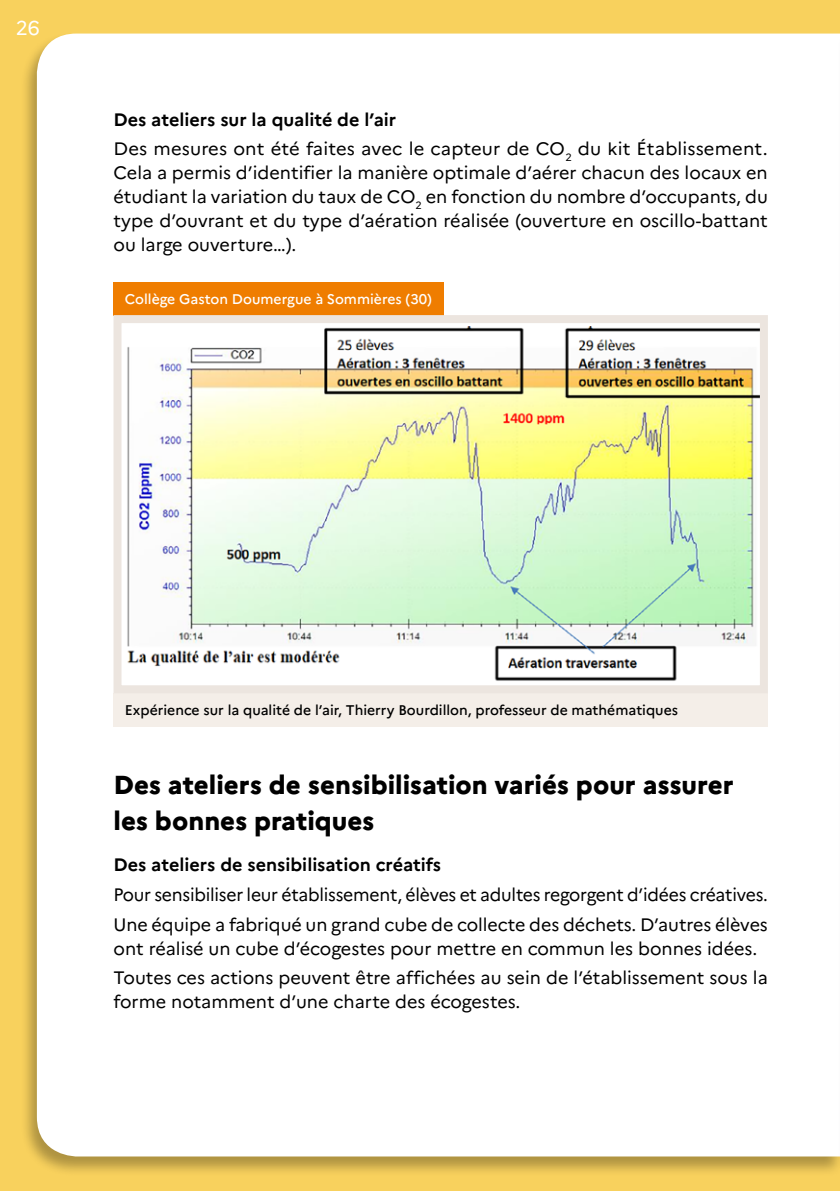
<style>
.page{position:relative;width:840px;height:1191px;background:#fff}
.page>*{position:absolute;margin:0;border:0;box-sizing:border-box;transform-origin:0 0}
.Titre_2{font:800 26px/36px "Marianne";color:#000}
.t1{font:20px "Marianne";color:#fff}
.texte_courant{font:18px/24px "Marianne";letter-spacing:-.005em;color:#000}
.texte_courant-2{font:700 18px "Marianne";color:#000}
.legende_ok{font:500 14px "Marianne";color:#000}
.nom_college{font:500 14px "Marianne";color:#fff}
</style>
<div class="page">
<div style="left:0;top:0;width:839px;height:1191px;background:#f8d15d"></div>
<div style="left:20px;top:32px;width:819px;height:1145px;background:#000;opacity:.3"></div>
<div style="left:37px;top:34px;width:799px;height:1122px;background:#fff"></div>
<hr style="left:836px;top:31px;width:3px;height:1144px;background:#fff">
<div style="left:113px;top:282px;width:331px;height:33px;background:#ef7d00"></div>
<div style="left:113px;top:693px;width:654px;height:33px;background:#f4eee8"></div>
<img style="left:122px;top:326px;width:636px;height:358px">
<div style="left:113px;top:315px;width:654px;height:378px;border:8px solid #ece5df"></div>
<p class="t1" style="left:16px;top:16px;width:26px">26</p>
<p class="texte_courant-2" style="left:113px;top:108px;width:284px">Des ateliers sur la qualité de l’air</p>
<p class="texte_courant" style="left:113px;top:137px;width:655px;text-align:justify">Des mesures ont été faites avec le capteur de CO<sub>2</sub> du kit Établissement.<br>Cela a permis d’identifier la manière optimale d’aérer chacun des locaux en étudiant la variation du taux de CO<sub>2</sub> en fonction du nombre d’occupants, du type d’ouvrant et du type d’aération réalisée (ouverture en oscillo-battant ou large ouverture…).</p>
<p class="nom_college" style="left:125px;top:290px;width:308px">Collège Gaston Doumergue à Sommières (30)</p>
<p class="legende_ok" style="left:125px;top:701px;width:554px">Expérience sur la qualité de l’air, Thierry Bourdillon, professeur de mathématiques</p>
<p class="Titre_2" style="left:113px;top:767px;width:621px">Des ateliers de sensibilisation variés pour assurer les bonnes pratiques</p>
<p class="texte_courant-2" style="left:113px;top:854px;width:329px">Des ateliers de sensibilisation créatifs</p>
<p class="texte_courant" style="left:113px;top:882px;width:655px">Pour sensibiliser leur établissement, élèves et adultes regorgent d’idées créatives.</p>
<p class="texte_courant" style="left:113px;top:912px;width:655px">Une équipe a fabriqué un grand cube de collecte des déchets. D’autres élèves ont réalisé un cube d’écogestes pour mettre en commun les bonnes idées.</p>
<p class="texte_courant" style="left:113px;top:965px;width:655px">Toutes ces actions peuvent être affichées au sein de l’établissement sous la forme notamment d’une charte des écogestes.</p>
</div>
